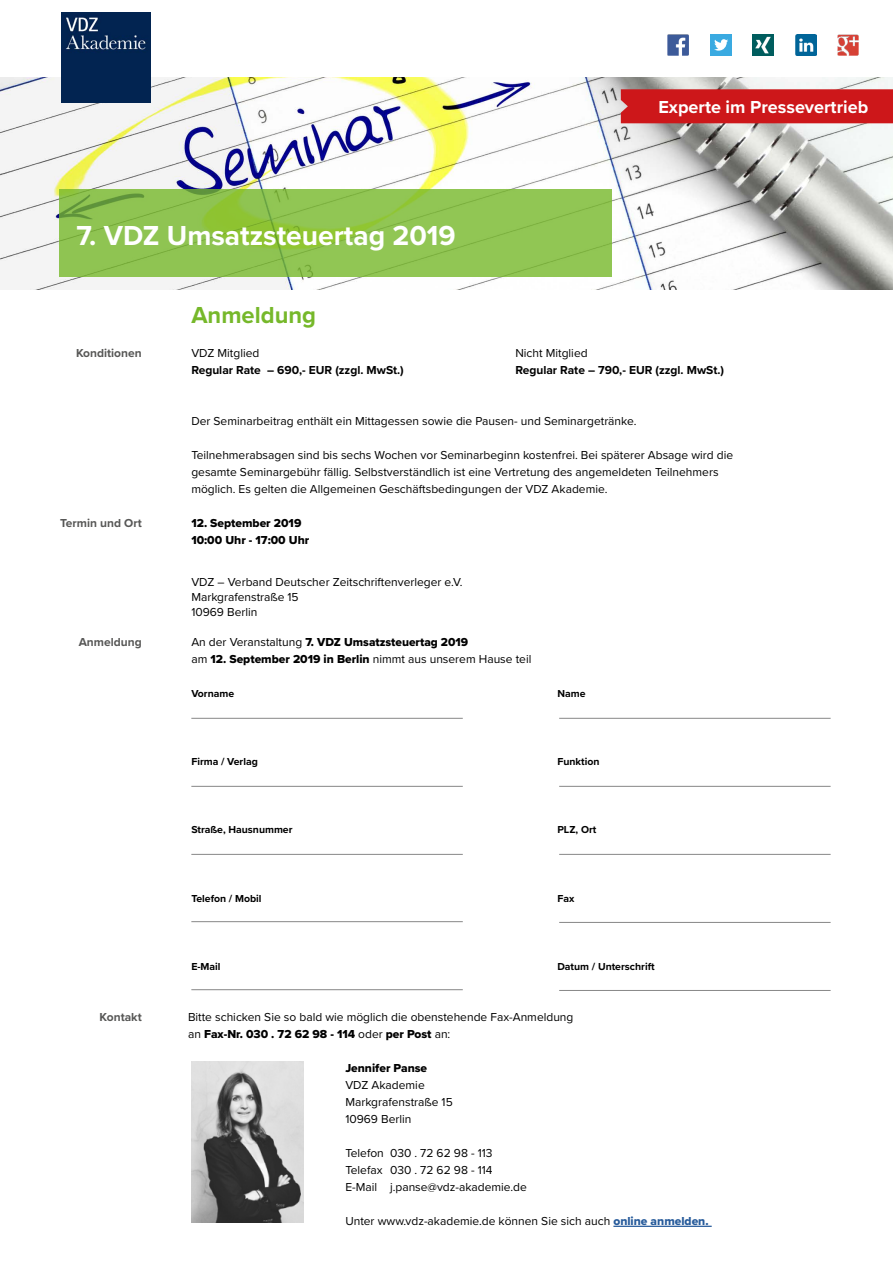
<style>
.page{position:relative;width:893px;height:1263px;background:#fff}
.page>*{position:absolute;margin:0;border:0;box-sizing:border-box;transform-origin:0 0}
.t1{font:700 28.5px "Proxima Nova";color:#fff}
.t2{font:700 24px "Proxima Nova";color:#76b82a}
.t3{font:700 18px "Proxima Nova";color:#fff}
.t4{font:12px/17px "Proxima Nova";color:#000}
.t5{font:12px/17px "Proxima Nova Extrabld";color:#000}
.t6{font:700 12px "Proxima Nova";color:#000}
.t7{font:700 12px "Proxima Nova";color:#575756}
.t8{font:700 10.5px "Proxima Nova";color:#000}
.s1{font-family:"Proxima Nova"}
.s2{font-family:"Proxima Nova Extrabld"}
.s3{font-family:"Proxima Nova Extrabld";color:#275b9b}
</style>
<div class="page">
<img style="left:0;top:78px;width:893px;height:211px">
<svg style="left:60px;top:189px;width:552px;height:87px;background:#8ec34f"></svg>
<img style="left:62px;top:13px;width:89px;height:89px">
<div style="left:710px;top:34px;width:22px;height:21px;background:#3aaae1"></div>
<svg style="left:714px;top:39px;width:14px;height:12px"></svg>
<img style="left:667px;top:34px;width:21px;height:21px">
<img style="left:753px;top:34px;width:21px;height:21px">
<img style="left:795px;top:34px;width:21px;height:21px">
<img style="left:838px;top:34px;width:21px;height:22px">
<div style="left:621px;top:89px;width:272px;height:34px;background:#cd171a"></div>
<hr style="left:613px;top:1226px;width:99px;height:1px;background:#275b9b">
<hr style="left:559px;top:718px;width:272px;height:1px;background:#878787">
<hr style="left:191px;top:718px;width:272px;height:1px;background:#878787">
<hr style="left:191px;top:786px;width:272px;height:1px;background:#878787">
<hr style="left:191px;top:854px;width:272px;height:1px;background:#878787">
<hr style="left:191px;top:921px;width:272px;height:1px;background:#878787">
<hr style="left:191px;top:989px;width:272px;height:1px;background:#878787">
<hr style="left:559px;top:786px;width:272px;height:1px;background:#878787">
<hr style="left:559px;top:854px;width:272px;height:1px;background:#878787">
<hr style="left:559px;top:922px;width:272px;height:1px;background:#878787">
<hr style="left:559px;top:990px;width:272px;height:1px;background:#878787">
<img style="left:192px;top:1061px;width:112px;height:161px">
<h1 class="t1" style="left:77px;top:214px;width:381px">7. VDZ Umsatzsteuertag 2019</h1>
<h3 class="t3" style="left:658px;top:93px;width:211px">Experte im Pressevertrieb</h3>
<p class="t7" style="left:76px;top:344px;width:67px">Konditionen</p>
<p class="t7" style="left:60px;top:514px;width:83px">Termin und Ort</p>
<p class="t7" style="left:79px;top:633px;width:64px">Anmeldung</p>
<h2 class="t2" style="left:191px;top:297px;width:126px">Anmeldung</h2>
<p class="t4" style="left:191px;top:344px;width:70px">VDZ Mitglied</p>
<p class="t4" style="left:515px;top:344px;width:74px">Nicht Mitglied</p>
<p class="t6" style="left:191px;top:361px;width:214px">Regular Rate – 690,- EUR (zzgl. MwSt.)</p>
<p class="t6" style="left:515px;top:361px;width:210px">Regular Rate – 790,- EUR (zzgl. MwSt.)</p>
<p class="t4" style="left:191px;top:412px;width:447px">Der Seminarbeitrag enthält ein Mittagessen sowie die Pausen- und Seminargetränke.</p>
<p class="t4" style="left:191px;top:446px;width:543px">Teilnehmerabsagen sind bis sechs Wochen vor Seminarbeginn kostenfrei. Bei späterer Absage wird die gesamte Seminargebühr fällig. Selbstverständlich ist eine Vertretung des angemeldeten Teilnehmers möglich. Es gelten die Allgemeinen Geschäftsbedingungen der VDZ Akademie.</p>
<p class="t5" style="left:191px;top:515px;width:119px">12. September 2019<br>10:00 Uhr - 17:00 Uhr</p>
<p class="t4" style="left:191px;top:573px;width:273px;line-height:15px">VDZ – Verband Deutscher Zeitschriftenverleger e.V.<br>Markgrafenstraße 15<br>10969 Berlin</p>
<p class="t5" style="left:191px;top:634px;width:278px"><span class="s1">An der Veranstaltung</span> 7. VDZ Umsatzsteuertag 2019</p>
<p class="t4" style="left:191px;top:650px;width:342px">am <span class="s2">12. September 2019 in Berlin</span> nimmt aus unserem Hause teil</p>
<p class="t8" style="left:191px;top:686px;width:44px">Vorname</p>
<p class="t8" style="left:557px;top:686px;width:30px">Name</p>
<p class="t8" style="left:191px;top:754px;width:68px">Firma / Verlag</p>
<p class="t8" style="left:557px;top:754px;width:44px">Funktion</p>
<p class="t8" style="left:191px;top:822px;width:103px">Straße, Hausnummer</p>
<p class="t8" style="left:557px;top:822px;width:40px">PLZ, Ort</p>
<p class="t8" style="left:191px;top:890px;width:72px">Telefon / Mobil</p>
<p class="t8" style="left:557px;top:890px;width:18px">Fax</p>
<p class="t8" style="left:191px;top:958px;width:31px">E-Mail</p>
<p class="t8" style="left:557px;top:958px;width:99px">Datum / Unterschrift</p>
<p class="t7" style="left:100px;top:1008px;width:44px">Kontakt</p>
<p class="t4" style="left:188px;top:1007px;width:387px">Bitte schicken Sie so bald wie möglich die obenstehende Fax-Anmeldung</p>
<p class="t5" style="left:188px;top:1025px;width:264px"><span class="s1">an</span> Fax-Nr. 030 . 72 62 98 - 114 <span class="s1">oder</span> per Post <span class="s1">an:</span></p>
<p class="t5" style="left:345px;top:1059px;width:83px">Jennifer Panse</p>
<p class="t4" style="left:345px;top:1076px;width:109px">VDZ Akademie<br>Markgrafenstraße 15<br>10969 Berlin</p>
<p class="t4" style="left:345px;top:1144px;width:183px">Telefon 030 . 72 62 98 - 113<br>Telefax 030 . 72 62 98 - 114<br>E-Mail j.panse@vdz-akademie.de</p>
<p class="t4" style="left:345px;top:1212px;width:365px">Unter www.vdz-akademie.de können Sie sich auch <span class="s3">online anmelden.</span></p>
</div>
